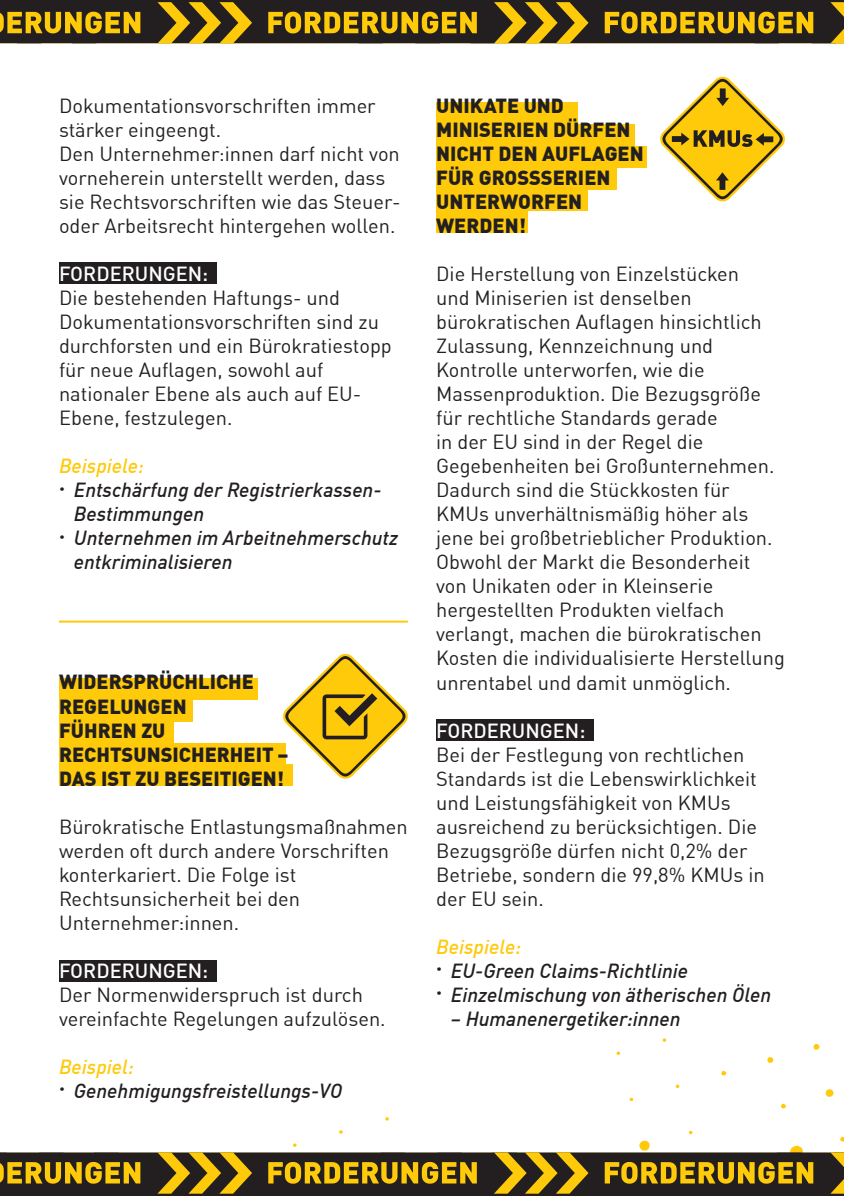
<style>
.page{position:relative;width:844px;height:1196px;background:#fff}
.page>*{position:absolute;margin:0;border:0;box-sizing:border-box;transform-origin:0 0}
.t1{font:20px/24px "DIN Offc Pro";color:#231f20}
.t2{font:italic 500 20px/24px "DIN Offc Pro";color:#231f20}
.t3{font:900 20px/24px "DIN Offc Pro";color:#231f20}
.t4{font:500 20px "DIN Offc Pro";color:#fff}
.t5{font:italic 500 20px "DIN Offc Pro";color:#feca0a}
</style>
<div class="page">
<svg style="left:825px;top:1089px;width:9px;height:8px"></svg>
<svg style="left:781px;top:1103px;width:5px;height:6px"></svg>
<svg style="left:767px;top:1057px;width:6px;height:6px"></svg>
<svg style="left:813px;top:1044px;width:7px;height:6px"></svg>
<svg style="left:721px;top:1070px;width:5px;height:6px"></svg>
<svg style="left:629px;top:1097px;width:4px;height:4px"></svg>
<svg style="left:675px;top:1084px;width:4px;height:4px"></svg>
<svg style="left:385px;top:1117px;width:4px;height:4px"></svg>
<svg style="left:616px;top:1051px;width:4px;height:4px"></svg>
<svg style="left:662px;top:1038px;width:4px;height:4px"></svg>
<svg style="left:660px;top:76px;width:125px;height:126px"></svg>
<div style="left:436px;top:211px;width:92px;height:22px;background:#feca0a"></div>
<div style="left:436px;top:189px;width:151px;height:22px;background:#feca0a"></div>
<div style="left:436px;top:168px;width:181px;height:21px;background:#feca0a"></div>
<div style="left:436px;top:146px;width:211px;height:22px;background:#feca0a"></div>
<div style="left:436px;top:124px;width:198px;height:22px;background:#feca0a"></div>
<div style="left:436px;top:102px;width:141px;height:22px;background:#feca0a"></div>
<div style="left:59px;top:764px;width:233px;height:21px;background:#feca0a"></div>
<div style="left:59px;top:743px;width:227px;height:21px;background:#feca0a"></div>
<div style="left:59px;top:721px;width:115px;height:22px;background:#feca0a"></div>
<div style="left:59px;top:700px;width:133px;height:21px;background:#feca0a"></div>
<div style="left:59px;top:678px;width:199px;height:22px;background:#feca0a"></div>
<div style="left:59px;top:262px;width:157px;height:22px;background:#231f20"></div>
<div style="left:59px;top:959px;width:157px;height:22px;background:#231f20"></div>
<div style="left:436px;top:719px;width:157px;height:22px;background:#231f20"></div>
<svg style="left:283px;top:654px;width:125px;height:125px"></svg>
<hr style="left:59px;top:620px;width:349px;height:2px;background:#feca0a">
<svg style="left:0;top:0;width:844px;height:43px"></svg>
<svg style="left:0;top:1130px;width:844px;height:66px"></svg>
<p class="t1" style="left:59px;top:93px;width:343px">Dokumentationsvorschriften immer stärker eingeengt.<br>Den Unternehmer:innen darf nicht von vorneherein unterstellt werden, dass sie Rechtsvorschriften wie das Steuer&shy;oder Arbeitsrecht hintergehen wollen.</p>
<p class="t4" style="left:59px;top:258px;width:151px">FORDERUNGEN:</p>
<p class="t1" style="left:59px;top:285px;width:334px">Die bestehenden Haftungs- und<br>Dokumentationsvorschriften sind zu durchforsten und ein Bürokratiestopp für neue Auflagen, sowohl auf nationaler Ebene als auch auf EU-<br>Ebene, festzulegen.</p>
<p class="t5" style="left:59px;top:450px;width:86px">Beispiele:</p>
<p class="t2" style="left:74px;top:476px;width:309px;text-indent:-15px"><sup>•</sup> Entschärfung der Registrierkassen-<br>Bestimmungen</p>
<p class="t2" style="left:74px;top:524px;width:326px;text-indent:-15px"><sup>•</sup> Unternehmen im Arbeitnehmerschutz entkriminalisieren</p>
<p class="t3" style="left:59px;top:667px;width:231px">WIDERSPRÜCHLICHE<br>REGELUNGEN<br>FÜHREN ZU<br>RECHTSUNSICHERHEIT –<br>DAS IST ZU BESEITIGEN!</p>
<p class="t1" style="left:59px;top:813px;width:350px">Bürokratische Entlastungsmaßnahmen werden oft durch andere Vorschriften konterkariert. Die Folge ist<br>Rechtsunsicherheit bei den<br>Unternehmer:innen.</p>
<p class="t4" style="left:59px;top:954px;width:151px">FORDERUNGEN:</p>
<p class="t1" style="left:59px;top:981px;width:328px">Der Normenwiderspruch ist durch vereinfachte Regelungen aufzulösen.</p>
<p class="t5" style="left:59px;top:1050px;width:76px">Beispiel:</p>
<p class="t2" style="left:59px;top:1076px;width:285px"><sup>•</sup> Genehmigungsfreistellungs-VO</p>
<p class="t3" style="left:436px;top:91px;width:209px">UNIKATE UND<br>MINISERIEN DÜRFEN<br>NICHT DEN AUFLAGEN<br>FÜR GROSSSERIEN<br>UNTERWORFEN<br>WERDEN!</p>
<p class="t1" style="left:436px;top:261px;width:350px">Die Herstellung von Einzelstücken<br>und Miniserien ist denselben bürokratischen Auflagen hinsichtlich Zulassung, Kennzeichnung und Kontrolle unterworfen, wie die Massenproduktion. Die Bezugsgröße für rechtliche Standards gerade<br>in der EU sind in der Regel die Gegebenheiten bei Großunternehmen.<br>Dadurch sind die Stückkosten für KMUs unverhältnismäßig höher als jene bei großbetrieblicher Produktion.<br>Obwohl der Markt die Besonderheit von Unikaten oder in Kleinserie hergestellten Produkten vielfach verlangt, machen die bürokratischen Kosten die individualisierte Herstellung unrentabel und damit unmöglich.</p>
<p class="t4" style="left:436px;top:714px;width:151px">FORDERUNGEN:</p>
<p class="t1" style="left:436px;top:741px;width:330px">Bei der Festlegung von rechtlichen<br>Standards ist die Lebenswirklichkeit und Leistungsfähigkeit von KMUs ausreichend zu berücksichtigen. Die<br>Bezugsgröße dürfen nicht 0,2% der<br>Betriebe, sondern die 99,8% KMUs in der EU sein.</p>
<p class="t5" style="left:436px;top:930px;width:86px">Beispiele:</p>
<p class="t2" style="left:436px;top:956px;width:253px"><sup>•</sup> EU-Green Claims-Richtlinie</p>
<p class="t2" style="left:436px;top:980px;width:336px"><sup>•</sup> Einzelmischung von ätherischen Ölen</p>
<p class="t2" style="left:451px;top:1004px;width:231px">– Humanenergetiker:innen</p>
</div>
